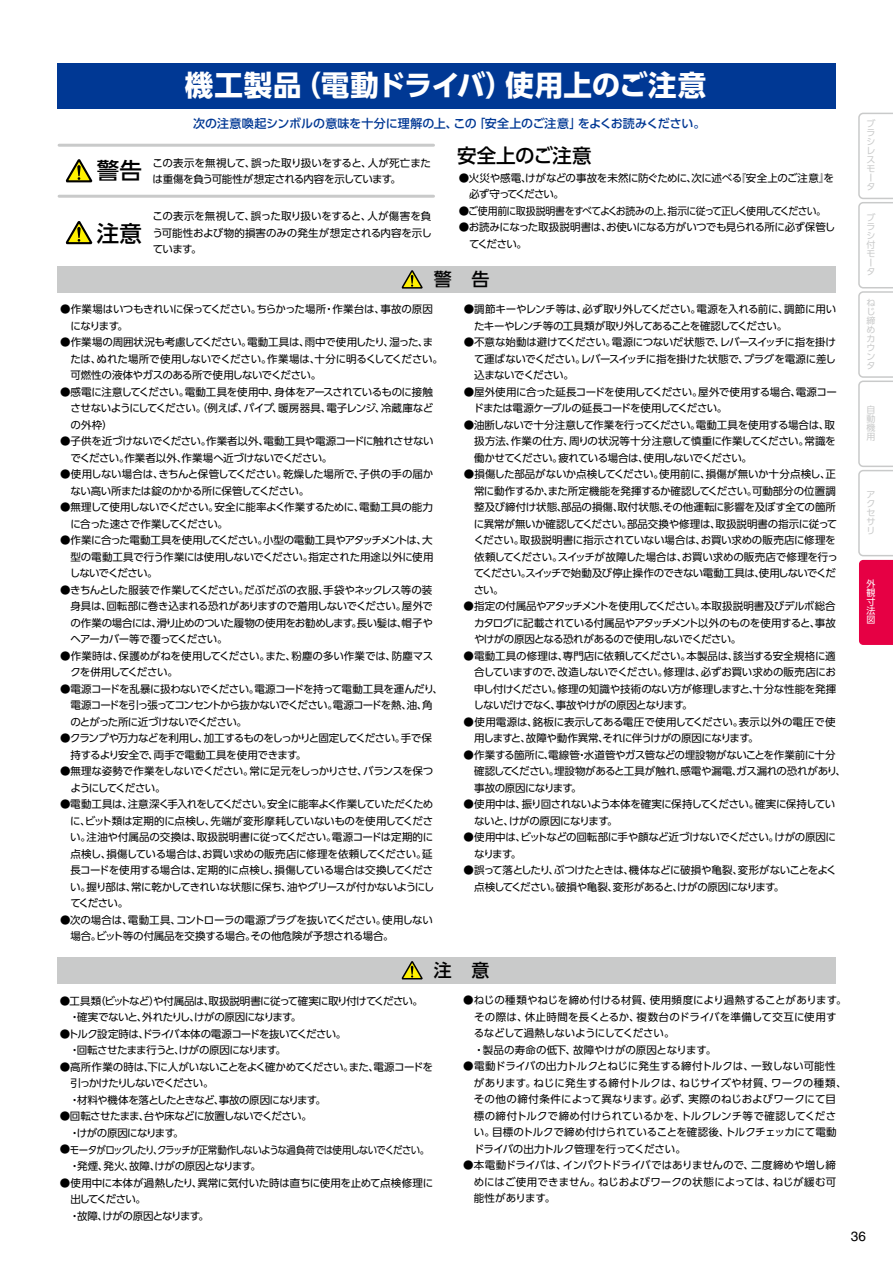
<style>
.page{position:relative;width:893px;height:1263px;background:#fff}
.page>*{position:absolute;margin:0;border:0;box-sizing:border-box;transform-origin:0 0}
.t1{font:700 28.5px "UD Shin Go Pr 6 N";letter-spacing:.015em;color:#fff}
.t2{font:500 22.5px "UD Shin Go Pr 6 N";color:#000}
.t3{font:500 19.5px "UD Shin Go Pr 6 N";letter-spacing:-.015em;color:#000}
.t4{font:500 18px "UD Shin Go Pr 6 N";color:#000}
.t5{font:13.5px "Helvetica";color:#000}
.t6{font:500 12px "UD Shin Go Pr 6 N";color:#003894}
.t7{font:10.5px/16.5px "UD Shin Go Pr 6 N";letter-spacing:-.035em;color:#000}
.t8{font:10.5px/16.5px "UD Shin Go Pr 6 N";letter-spacing:-.055em;color:#000}
.t9{font:10.5px/16.5px "UD Shin Go Pr 6 N";letter-spacing:-.005em;color:#000}
.t10{font:10.5px/16.5px "UD Shin Go Pr 6 N";letter-spacing:-.07em;color:#000}
.t11{font:10.5px/16.5px "UD Shin Go Pr 6 N";letter-spacing:-.06em;color:#000}
.t12{font:10.5px/16.5px "UD Shin Go Pr 6 N";letter-spacing:-.065em;color:#000}
.t13{font:10.5px/16.5px "UD Shin Go Pr 6 N";letter-spacing:-.075em;color:#000}
.t14{font:10.5px "UD Shin Go Pr 6 N";letter-spacing:.005em;color:#000}
.t15{font:10.5px "UD Shin Go Pr 6 N";letter-spacing:.02em;color:#000}
.t16{font:10.5px "UD Shin Go Pr 6 N";letter-spacing:-.13em;color:#000}
.t17{font:9px/9px "UD Shin Go Pr 6 N";color:#c9caca;text-align:justify}
.t18{font:9px/9px "UD Shin Go Pr 6 N";color:#fff;text-align:justify}
</style>
<div class="page">
<div style="left:57px;top:63px;width:779px;height:46px;background:#003894"></div>
<div style="left:57px;top:267px;width:778px;height:26px;background:#c9caca"></div>
<hr style="left:59px;top:195px;width:375px;height:3px;background:#c9caca">
<hr style="left:59px;top:144px;width:375px;height:3px;background:#c9caca">
<svg style="left:65px;top:160px;width:28px;height:23px"></svg>
<svg style="left:65px;top:221px;width:28px;height:24px"></svg>
<svg style="left:401px;top:270px;width:22px;height:19px"></svg>
<div style="left:57px;top:957px;width:778px;height:26px;background:#c9caca"></div>
<svg style="left:401px;top:961px;width:22px;height:19px"></svg>
<svg style="left:858px;top:113px;width:35px;height:532px"></svg>
<h1 class="t1" style="left:185px;top:62px;width:523px">機工製品（電動ドライバ）使用上のご注意</h1>
<h2 class="t2" style="left:97px;top:153px;width:46px">警告</h2>
<h2 class="t2" style="left:97px;top:215px;width:46px">注意</h2>
<p class="t6" style="left:193px;top:113px;width:514px">次の注意喚起シンボルの意味を十分に理解の上、この「安全上のご注意」をよくお読みください。</p>
<p class="t7" style="left:153px;top:154px;width:280px">この表示を無視して、誤った取り扱いをすると、人が死亡または重傷を負う可能性が想定される内容を示しています。</p>
<p class="t7" style="left:153px;top:208px;width:281px;text-align:justify">この表示を無視して、誤った取り扱いをすると、人が傷害を負う可能性および物的損害のみの発生が想定される内容を示しています。</p>
<h3 class="t3" style="left:457px;top:140px;width:136px">安全上のご注意</h3>
<p class="t7" style="left:469px;top:169px;width:366px;text-indent:-11px">●火災や感電、けがなどの事故を未然に防ぐために、次に述べる『安全上のご注意』を必ず守ってください。</p>
<p class="t10" style="left:459px;top:202px;width:369px">●ご使用前に取扱説明書をすべてよくお読みの上、指示に従って正しく使用してください。</p>
<p class="t8" style="left:469px;top:219px;width:368px;text-indent:-10px">●お読みになった取扱説明書は、お使いになる方がいつでも見られる所に必ず保管してください。</p>
<h3 class="t4" style="left:434px;top:265px;width:57px">警　告</h3>
<p class="t7" style="left:70px;top:301px;width:364px;text-indent:-10px">●作業場はいつもきれいに保ってください。ちらかった場所・作業台は、事故の原因になります。</p>
<p class="t7" style="left:70px;top:334px;width:374px;text-indent:-10px">●作業場の周囲状況も考慮してください。電動工具は、雨中で使用したり、湿った、または、ぬれた場所で使用しないでください。作業場は、十分に明るくしてください。可燃性の液体やガスのある所で使用しないでください。</p>
<p class="t7" style="left:70px;top:383px;width:364px;text-align:justify;text-indent:-10px">●感電に注意してください。電動工具を使用中、身体をアースされているものに接触させないようにしてください。（例えば、パイプ、暖房器具、電子レンジ、冷蔵庫などの外枠）</p>
<p class="t7" style="left:70px;top:433px;width:365px;text-indent:-10px">●子供を近づけないでください。作業者以外、電動工具や電源コードに触れさせないでください。作業者以外、作業場へ近づけないでください。</p>
<p class="t7" style="left:70px;top:466px;width:364px;text-indent:-10px">●使用しない場合は、きちんと保管してください。乾燥した場所で、子供の手の届かない高い所または錠のかかる所に保管してください。</p>
<p class="t8" style="left:70px;top:499px;width:364px;text-indent:-10px">●無理して使用しないでください。安全に能率よく作業するために、電動工具の能力に合った速さで作業してください。</p>
<p class="t7" style="left:70px;top:532px;width:365px;text-align:justify;text-indent:-10px">●作業に合った電動工具を使用してください。小型の電動工具やアタッチメントは、大型の電動工具で行う作業には使用しないでください。指定された用途以外に使用しないでください。</p>
<p class="t7" style="left:70px;top:581px;width:364px;text-align:justify;text-indent:-10px">●きちんとした服装で作業してください。だぶだぶの衣服、手袋やネックレス等の装身具は、回転部に巻き込まれる恐れがありますので着用しないでください。屋外での作業の場合には、滑り止めのついた履物の使用をお勧めします。長い髪は、帽子やヘアーカバー等で覆ってください。</p>
<p class="t7" style="left:70px;top:647px;width:364px;text-indent:-10px">●作業時は、保護めがねを使用してください。また、粉塵の多い作業では、防塵マスクを併用してください。</p>
<p class="t10" style="left:70px;top:680px;width:374px;text-indent:-10px">●電源コードを乱暴に扱わないでください。電源コードを持って電動工具を運んだり、電源コードを引っ張ってコンセントから抜かないでください。電源コードを熱、油、角のとがった所に近づけないでください。</p>
<p class="t8" style="left:71px;top:730px;width:363px;text-indent:-11px">●クランプや万力などを利用し、加工するものをしっかりと固定してください。手で保持するより安全で、両手で電動工具を使用できます。</p>
<p class="t8" style="left:70px;top:763px;width:364px;text-indent:-10px">●無理な姿勢で作業をしないでください。常に足元をしっかりさせ、バランスを保つようにしてください。</p>
<p class="t7" style="left:70px;top:796px;width:365px;text-indent:-10px">●電動工具は、注意深く手入れをしてください。安全に能率よく作業していただくために、ビット類は定期的に点検し、先端が変形摩耗していないものを使用してください。注油や付属品の交換は、取扱説明書に従ってください。電源コードは定期的に点検し、損傷している場合は、お買い求めの販売店に修理を依頼してください。延長コードを使用する場合は、定期的に点検し、損傷している場合は交換してください。握り部は、常に乾かしてきれいな状態に保ち、油やグリースが付かないようにしてください。</p>
<p class="t7" style="left:71px;top:911px;width:364px;text-indent:-11px">●次の場合は、電動工具、コントローラの電源プラグを抜いてください。使用しない場合。ビット等の付属品を交換する場合。その他危険が予想される場合。</p>
<p class="t7" style="left:474px;top:301px;width:364px;text-indent:-10px">●調節キーやレンチ等は、必ず取り外してください。電源を入れる前に、調節に用いたキーやレンチ等の工具類が取り外してあることを確認してください。</p>
<p class="t7" style="left:474px;top:334px;width:363px;text-align:justify;text-indent:-10px">●不意な始動は避けてください。電源につないだ状態で、レバースイッチに指を掛けて運ばないでください。レバースイッチに指を掛けた状態で、プラグを電源に差し込まないでください。</p>
<p class="t11" style="left:473px;top:383px;width:365px;text-indent:-10px">●屋外使用に合った延長コードを使用してください。屋外で使用する場合、電源コードまたは電源ケーブルの延長コードを使用してください。</p>
<p class="t7" style="left:474px;top:416px;width:363px;text-align:justify;text-indent:-11px">●油断しないで十分注意して作業を行ってください。電動工具を使用する場合は、取扱方法、作業の仕方、周りの状況等十分注意して慎重に作業してください。常識を働かせてください。疲れている場合は、使用しないでください。</p>
<p class="t7" style="left:474px;top:466px;width:366px;text-indent:-10px">●損傷した部品がないか点検してください。使用前に、損傷が無いか十分点検し、正常に動作するか、また所定機能を発揮するか確認してください。可動部分の位置調整及び締付け状態、部品の損傷、取付状態、その他運転に影響を及ぼす全ての箇所に異常が無いか確認してください。部品交換や修理は、取扱説明書の指示に従ってください。取扱説明書に指示されていない場合は、お買い求めの販売店に修理を依頼してください。スイッチが故障した場合は、お買い求めの販売店で修理を行ってください。スイッチで始動及び停止操作のできない電動工具は、使用しないでください。</p>
<p class="t7" style="left:474px;top:598px;width:364px;text-align:justify;text-indent:-10px">●指定の付属品やアタッチメントを使用してください。本取扱説明書及びデルボ総合カタログに記載されている付属品やアタッチメント以外のものを使用すると、事故やけがの原因となる恐れがあるので使用しないでください。</p>
<p class="t7" style="left:474px;top:647px;width:364px;text-align:justify;text-indent:-10px">●電動工具の修理は、専門店に依頼してください。本製品は、該当する安全規格に適合していますので、改造しないでください。修理は、必ずお買い求めの販売店にお申し付けください。修理の知識や技術のない方が修理しますと、十分な性能を発揮しないだけでなく、事故やけがの原因となります。</p>
<p class="t7" style="left:474px;top:713px;width:363px;text-indent:-11px">●使用電源は、銘板に表示してある電圧で使用してください。表示以外の電圧で使用しますと、故障や動作異常、それに伴うけがの原因になります。</p>
<p class="t7" style="left:474px;top:746px;width:373px;text-indent:-11px">●作業する箇所に、電線管・水道管やガス管などの埋設物がないことを作業前に十分確認してください。埋設物があると工具が触れ、感電や漏電、ガス漏れの恐れがあり、事故の原因になります。</p>
<p class="t7" style="left:474px;top:796px;width:363px;text-indent:-10px">●使用中は、振り回されないよう本体を確実に保持してください。確実に保持していないと、けがの原因になります。</p>
<p class="t7" style="left:474px;top:829px;width:364px;text-indent:-10px">●使用中は、ビットなどの回転部に手や顔など近づけないでください。けがの原因になります。</p>
<p class="t7" style="left:474px;top:862px;width:364px;text-indent:-11px">●誤って落としたり、ぶつけたときは、機体などに破損や亀裂、変形がないことをよく点検してください。破損や亀裂、変形があると、けがの原因になります。</p>
<h3 class="t4" style="left:434px;top:956px;width:57px">注　意</h3>
<p class="t8" style="left:69px;top:992px;width:355px;text-indent:-9px">●工具類（ビットなど）や付属品は、取扱説明書に従って確実に取り付けてください。・確実でないと、外れたりし、けがの原因になります。</p>
<p class="t8" style="left:69px;top:1025px;width:279px;text-indent:-9px">●トルク設定時は、ドライバ本体の電源コードを抜いてください。・回転させたまま行うと、けがの原因になります。</p>
<p class="t12" style="left:69px;top:1058px;width:365px;text-indent:-9px">●高所作業の時は、下に人がいないことをよく確かめてください。また、電源コードを引っかけたりしないでください。<br>・材料や機体を落としたときなど、事故の原因になります。</p>
<p class="t11" style="left:69px;top:1108px;width:244px;text-indent:-9px">●回転させたまま、台や床などに放置しないでください。・けがの原因になります。</p>
<p class="t13" style="left:69px;top:1141px;width:361px;text-indent:-10px">●モータがロックしたり、クラッチが正常動作しないような過負荷では使用しないでください。・発煙、発火、故障、けがの原因となります。</p>
<p class="t7" style="left:60px;top:1174px;width:375px">●使用中に本体が過熱したり、異常に気付いた時は直ちに使用を止めて点検修理に</p>
<p class="t16" style="left:70px;top:1190px;width:77px">出してください。</p>
<p class="t11" style="left:60px;top:1207px;width:150px">　・故障、けがの原因となります。</p>
<p class="t14" style="left:463px;top:992px;width:385px">●ねじの種類やねじを締め付ける材質、使用頻度により過熱することがあります。</p>
<p class="t15" style="left:463px;top:1008px;width:375px">　その際は、休止時間を長くとるか、複数台のドライバを準備して交互に使用す</p>
<p class="t7" style="left:474px;top:1025px;width:202px">るなどして過熱しないようにしてください。</p>
<p class="t9" style="left:463px;top:1041px;width:254px">　・製品の寿命の低下、故障やけがの原因となります。</p>
<p class="t9" style="left:474px;top:1058px;width:374px;text-indent:-10px">●電動ドライバの出力トルクとねじに発生する締付トルクは、一致しない可能性があります。ねじに発生する締付トルクは、ねじサイズや材質、ワークの種類、その他の締付条件によって異なります。必ず、実際のねじおよびワークにて目標の締付トルクで締め付けられているかを、トルクレンチ等で確認してください。目標のトルクで締め付けられていることを確認後、トルクチェッカにて電動ドライバの出力トルク管理を行ってください。</p>
<p class="t7" style="left:474px;top:1157px;width:364px;text-align:justify;text-indent:-10px">●本電動ドライバは、インパクトドライバではありませんので、二度締めや増し締めにはご使用できません。ねじおよびワークの状態によっては、ねじが緩む可能性があります。</p>
<p class="t17" style="left:867px;top:119px;width:11px;text-align:left">ブラシレスモータ</p>
<p class="t17" style="left:867px;top:213px;width:11px;text-align:left">ブラシ付モータ</p>
<p class="t17" style="left:867px;top:298px;width:10px">ねじ締めカウンタ</p>
<p class="t17" style="left:867px;top:405px;width:10px">自動機用</p>
<p class="t17" style="left:867px;top:490px;width:10px">アクセサリ</p>
<p class="t18" style="left:867px;top:579px;width:10px">外観寸法図</p>
<p class="t5" style="left:851px;top:1228px;width:17px">36</p>
</div>
